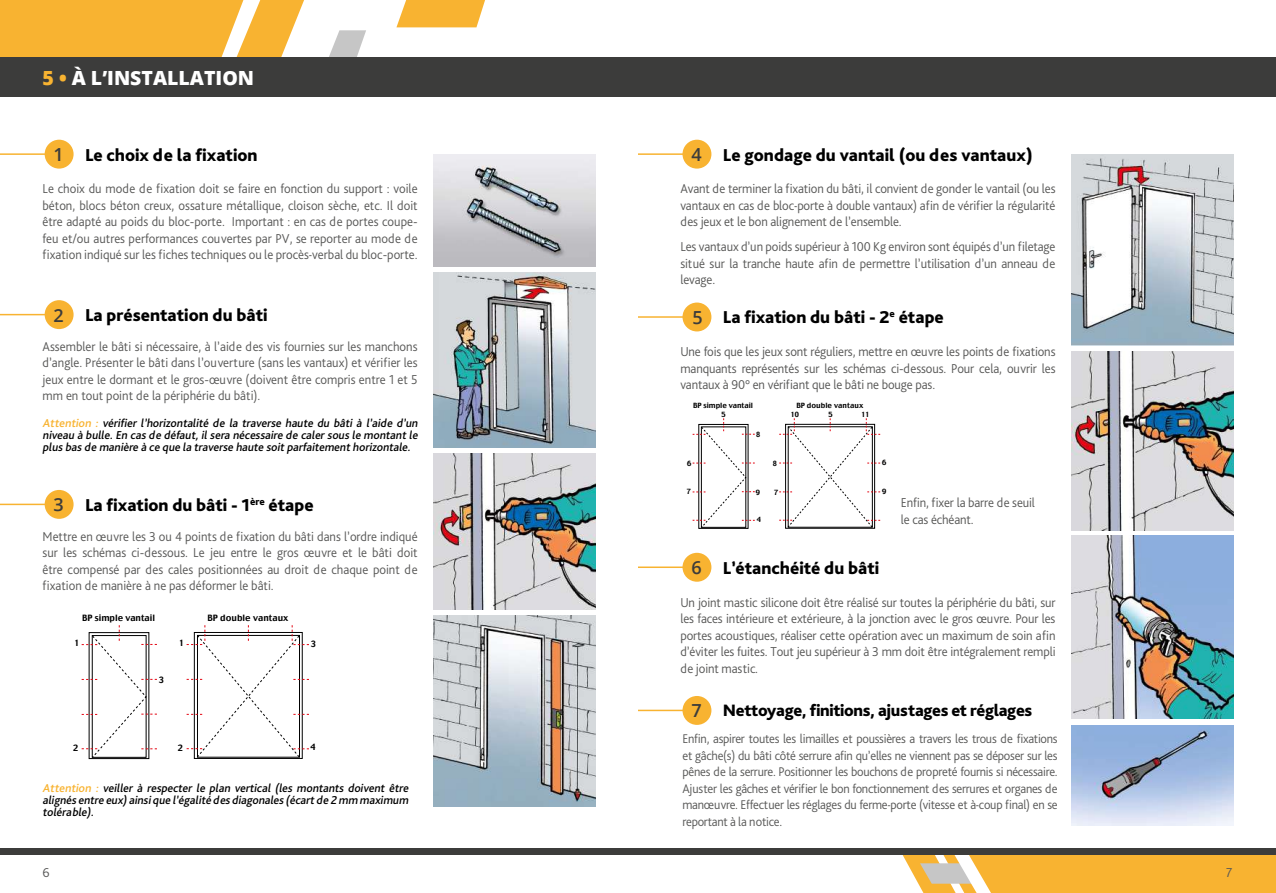
<style>
.page{position:relative;width:1276px;height:893px;background:#fff}
.page>*{position:absolute;margin:0;border:0;box-sizing:border-box;transform-origin:0 0}
.t1{font:800 19.5px "Open Sans";color:#fff}
.t2{font:800 18px "Bliss Pro";color:#000}
.t3{font:600 18px "Open Sans";color:#3c3c3b}
.t4{font:800 17.25px "Bliss Pro";letter-spacing:-.02em;color:#000}
.t5{font:300 13.5px/16.5px "Bliss Pro";letter-spacing:-.01em;color:#575756;text-align:justify;scale:.95 1}
.t6{font:300 13.5px "Bliss Pro";letter-spacing:-.01em;color:#575756}
.t7{font:300 13.2px/16.5px "Bliss Pro";letter-spacing:-.02em;color:#575756;text-align:justify;scale:.95 1}
.t8{font:italic 500 12px/12px "Bliss Pro";color:#000;text-align:justify}
.t9{font:8.7px "Charcoal";letter-spacing:.005em;color:#000}
.t10{font:7.2px "Charcoal";letter-spacing:.005em;color:#000}
.s1{color:#f8b331}
.s2{font-family:"Open Sans";font-weight:600;color:#3c3c3b}
.s3{font-family:"Open Sans";font-weight:600;font-size:18px;color:#3c3c3b}
</style>
<div class="page">
<img style="left:1071px;top:352px;width:162px;height:179px">
<img style="left:1071px;top:154px;width:162px;height:191px">
<img style="left:434px;top:272px;width:161px;height:176px">
<img style="left:434px;top:454px;width:161px;height:155px">
<img style="left:434px;top:154px;width:161px;height:113px">
<img style="left:434px;top:616px;width:161px;height:191px">
<img style="left:1071px;top:536px;width:162px;height:183px">
<svg style="left:187px;top:625px;width:122px;height:133px"></svg>
<svg style="left:82px;top:625px;width:75px;height:133px"></svg>
<img style="left:1071px;top:725px;width:162px;height:101px">
<hr style="left:0;top:153px;width:60px;height:2px;background:#f8b331">
<hr style="left:0;top:314px;width:60px;height:1px;background:#f8b331">
<hr style="left:0;top:504px;width:60px;height:1px;background:#f8b331">
<div style="left:45px;top:140px;width:29px;height:29px;background:#f8b331;border-radius:50%"></div>
<div style="left:45px;top:300px;width:29px;height:29px;background:#f8b331;border-radius:50%"></div>
<div style="left:45px;top:490px;width:29px;height:29px;background:#f8b331;border-radius:50%"></div>
<hr style="left:638px;top:153px;width:60px;height:2px;background:#f8b331">
<div style="left:682px;top:140px;width:29px;height:29px;background:#f8b331;border-radius:50%"></div>
<svg style="left:779px;top:418px;width:101px;height:110px"></svg>
<svg style="left:692px;top:418px;width:63px;height:110px"></svg>
<hr style="left:638px;top:316px;width:60px;height:2px;background:#f8b331">
<div style="left:682px;top:303px;width:29px;height:28px;background:#f8b331;border-radius:50%"></div>
<hr style="left:638px;top:566px;width:60px;height:2px;background:#f8b331">
<div style="left:682px;top:553px;width:29px;height:29px;background:#f8b331;border-radius:50%"></div>
<hr style="left:638px;top:710px;width:60px;height:1px;background:#f8b331">
<div style="left:682px;top:696px;width:29px;height:29px;background:#f8b331;border-radius:50%"></div>
<svg style="left:0;top:0;width:304px;height:57px;background:#f8b942"></svg>
<svg style="left:329px;top:30px;width:37px;height:27px"></svg>
<svg style="left:396px;top:0;width:89px;height:27px;background:#f8bb47"></svg>
<div style="left:0;top:57px;width:638px;height:40px;background:#3c3c3b"></div>
<div style="left:638px;top:57px;width:638px;height:40px;background:#3c3c3b"></div>
<svg style="left:902px;top:855px;width:374px;height:38px;background:#f5ba49"></svg>
<div style="left:0;top:848px;width:1276px;height:7px;background:#3c3c3b"></div>
<h1 class="t1" style="left:43px;top:63px;width:213px"><span class="s1">5 •</span> À L’INSTALLATION</h1>
<h2 class="t3" style="left:54px;top:142px;width:12px">1</h2>
<h2 class="t2" style="left:85px;top:143px;width:174px">Le choix de la fixation</h2>
<p class="t5" style="left:43px;top:180px;width:396px">Le choix du mode de fixation doit se faire en fonction du support : voile béton, blocs béton creux, ossature métallique, cloison sèche, etc. Il doit être adapté au poids du bloc-porte. Important : en cas de portes coupe&shy;feu et/ou autres performances couvertes par PV, se reporter au mode de fixation indiqué sur les fiches techniques ou le procès-verbal du bloc-porte.</p>
<h2 class="t3" style="left:54px;top:303px;width:12px">2</h2>
<h2 class="t2" style="left:85px;top:304px;width:184px">La présentation du bâti</h2>
<p class="t5" style="left:43px;top:338px;width:396px">Assembler le bâti si nécessaire, à l’aide des vis fournies sur les manchons d’angle. Présenter le bâti dans l’ouverture (sans les vantaux) et vérifier les jeux entre le dormant et le gros-œuvre (doivent être compris entre 1 et 5 mm en tout point de la périphérie du bâti).</p>
<p class="t8" style="left:43px;top:417px;width:379px"><span class="s1">Attention :</span> vérifier l’horizontalité de la traverse haute du bâti à l’aide d’un niveau à bulle.En cas de défaut,ilsera nécessaire de calersous le montant le plus bas de manière à ce que la traverse haute soit parfaitement horizontale.</p>
<p class="t10" style="left:403px;top:429px;width:6px">1</p>
<h2 class="t3" style="left:54px;top:492px;width:12px">3</h2>
<h2 class="t2" style="left:85px;top:494px;width:230px">La fixation du bâti - 1<sup>ère</sup> étape</h2>
<p class="t5" style="left:43px;top:528px;width:396px">Mettre en œuvre les 3 ou 4 points de fixation du bâti dans l’ordre indiqué sur les schémas ci-dessous. Le jeu entre le gros œuvre et le bâti doit être compensé par des cales positionnées au droit de chaque point de fixation de manière à ne pas déformer le bâti.</p>
<p class="t9" style="left:82px;top:612px;width:74px">BP simple vantail</p>
<p class="t9" style="left:207px;top:612px;width:82px">BP double vantaux</p>
<p class="t9" style="left:74px;top:638px;width:7px">1</p>
<p class="t9" style="left:159px;top:674px;width:7px">3</p>
<p class="t9" style="left:179px;top:638px;width:7px">1</p>
<p class="t9" style="left:311px;top:638px;width:7px">3</p>
<p class="t9" style="left:73px;top:742px;width:7px">2</p>
<p class="t9" style="left:178px;top:742px;width:7px">2</p>
<p class="t9" style="left:310px;top:741px;width:7px">4</p>
<p class="t8" style="left:43px;top:782px;width:369px"><span class="s1">Attention :</span> veiller à respecter le plan vertical (les montants doivent être alignés entre eux)ainsique l’égalité des diagonales (écart de 2 mm maximum tolérable).</p>
<p class="t6" style="left:43px;top:864px;width:9px">6</p>
<h2 class="t2" style="left:691px;top:143px;width:343px"><span class="s2">4</span> Le gondage du vantail (ou des vantaux)</h2>
<p class="t5" style="left:680px;top:180px;width:396px">Avant de terminer la fixation du bâti, il convient de gonder le vantail (ou les vantaux en cas de bloc-porte à double vantaux) afin de vérifier la régularité des jeux et le bon alignement de l’ensemble.</p>
<p class="t5" style="left:680px;top:238px;width:396px">Les vantaux d’un poids supérieur à 100 Kg environ sont équipés d’un filetage situé sur la tranche haute afin de permettre l’utilisation d’un anneau de levage.</p>
<h2 class="t2" style="left:692px;top:306px;width:253px"><span class="s2">5</span> La fixation du bâti - 2<sup>e</sup> étape</h2>
<p class="t5" style="left:680px;top:343px;width:396px">Une fois que les jeux sont réguliers, mettre en œuvre les points de fixations manquants représentés sur les schémas ci-dessous. Pour cela, ouvrir les vantaux à 90° en vérifiant que le bâti ne bouge pas.</p>
<p class="t10" style="left:693px;top:401px;width:62px">BP simple vantail</p>
<p class="t10" style="left:796px;top:401px;width:68px">BP double vantaux</p>
<p class="t10" style="left:687px;top:458px;width:6px">6</p>
<p class="t10" style="left:687px;top:487px;width:6px">7</p>
<p class="t10" style="left:721px;top:410px;width:6px">5</p>
<p class="t10" style="left:756px;top:429px;width:6px">8</p>
<p class="t10" style="left:756px;top:487px;width:6px">9</p>
<p class="t10" style="left:757px;top:515px;width:6px">4</p>
<p class="t10" style="left:773px;top:459px;width:6px">8</p>
<p class="t10" style="left:774px;top:488px;width:6px">7</p>
<p class="t10" style="left:790px;top:410px;width:10px">10</p>
<p class="t10" style="left:828px;top:410px;width:6px">5</p>
<p class="t10" style="left:861px;top:410px;width:10px">11</p>
<p class="t10" style="left:882px;top:458px;width:6px">6</p>
<p class="t10" style="left:882px;top:487px;width:6px">9</p>
<p class="t5" style="left:901px;top:494px;width:143px">Enfin, fixer la barre de seuil le cas échéant.</p>
<h2 class="t2" style="left:691px;top:556px;width:189px"><span class="s2">6</span> L’étanchéité du bâti</h2>
<p class="t5" style="left:680px;top:593px;width:396px">Un joint mastic silicone doit être réalisé sur toutes la périphérie du bâti, sur les faces intérieure et extérieure, à la jonction avec le gros œuvre. Pour les portes acoustiques, réaliser cette opération avec un maximum de soin afin d’éviter les fuites. Tout jeu supérieur à 3 mm doit être intégralement rempli de joint mastic.</p>
<p class="t4" style="left:691px;top:700px;width:342px"><span class="s3">7</span> Nettoyage, finitions, ajustages et réglages</p>
<p class="t7" style="left:682px;top:730px;width:396px">Enfin, aspirer toutes les limailles et poussières a travers les trous de fixations et gâche(s) du bâti côté serrure afin qu’elles ne viennent pas se déposer sur les pênes de la serrure. Positionner les bouchons de propreté fournis si nécessaire.<br>Ajuster les gâches et vérifier le bon fonctionnement des serrures et organes de manœuvre. Effectuer les réglages du ferme-porte (vitesse et à-coup final) en se reportant à la notice.</p>
<p class="t6" style="left:1226px;top:864px;width:8px">7</p>
</div>
